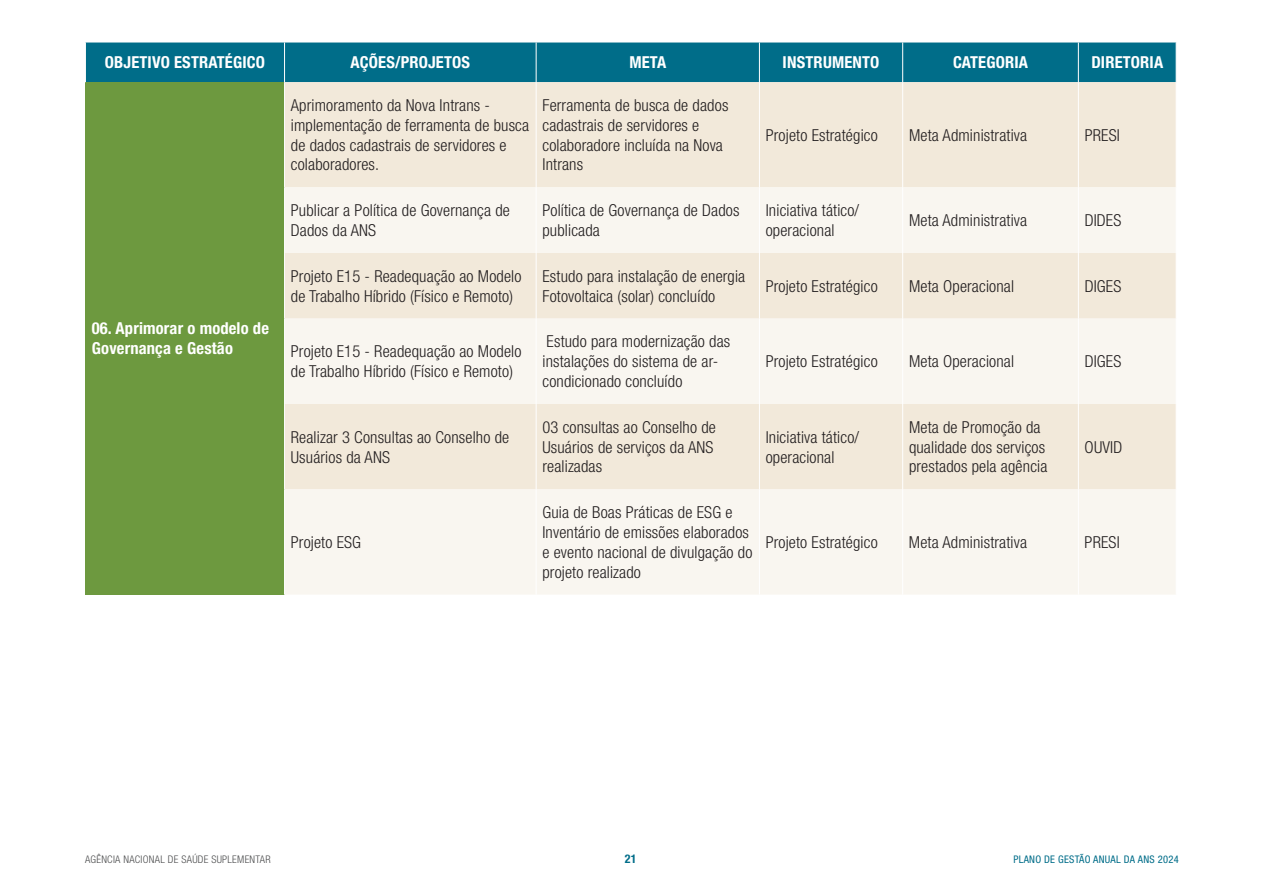
<style>
.page{position:relative;width:1263px;height:893px;background:#fff}
.page>*{position:absolute;margin:0;border:0;box-sizing:border-box;transform-origin:0 0}
.t1{font:300 condensed 16.5px/19.8px "Helvetica Neue LT Std";letter-spacing:.01em;color:#231f20}
.t2{font:700 condensed 16.5px/19.8px "Helvetica Neue LT Std";letter-spacing:.01em;color:#fff}
.t3{font:700 condensed 12px "Helvetica Neue LT Std";color:#006d89}
.t4{font:300 condensed 10.5px "Helvetica Neue LT Std";letter-spacing:.025em;color:#4b4c4d}
.t5{font:condensed 10.5px "Helvetica Neue LT Std";letter-spacing:.025em;color:#006d89}
</style>
<div class="page">
<div style="left:86px;top:43px;width:1090px;height:39px;background:#006d89"></div>
<div style="left:85px;top:82px;width:200px;height:513px;background:#6d993f"></div>
<div style="left:285px;top:82px;width:891px;height:105px;background:#f2e9da"></div>
<svg style="left:285px;top:187px;width:891px;height:407px;fill:#f9f6f0"></svg>
<hr style="left:284px;top:43px;width:1px;height:39px;background:#fff">
<hr style="left:536px;top:43px;width:1px;height:39px;background:#fff">
<hr style="left:759px;top:43px;width:1px;height:39px;background:#fff">
<hr style="left:902px;top:43px;width:1px;height:39px;background:#fff">
<hr style="left:1078px;top:43px;width:1px;height:39px;background:#fff">
<hr style="left:536px;top:82px;width:1px;height:105px;background:#fff">
<hr style="left:759px;top:82px;width:1px;height:105px;background:#fff">
<hr style="left:902px;top:82px;width:1px;height:105px;background:#fff">
<hr style="left:1078px;top:82px;width:1px;height:105px;background:#fff">
<hr style="left:536px;top:187px;width:1px;height:66px;background:#fff">
<hr style="left:759px;top:187px;width:1px;height:66px;background:#fff">
<hr style="left:902px;top:187px;width:1px;height:66px;background:#fff">
<hr style="left:1078px;top:187px;width:1px;height:66px;background:#fff">
<hr style="left:536px;top:253px;width:1px;height:66px;background:#fff">
<hr style="left:759px;top:253px;width:1px;height:66px;background:#fff">
<hr style="left:902px;top:253px;width:1px;height:66px;background:#fff">
<hr style="left:1078px;top:253px;width:1px;height:66px;background:#fff">
<hr style="left:536px;top:319px;width:1px;height:85px;background:#fff">
<hr style="left:759px;top:319px;width:1px;height:85px;background:#fff">
<hr style="left:902px;top:319px;width:1px;height:85px;background:#fff">
<hr style="left:1078px;top:319px;width:1px;height:85px;background:#fff">
<hr style="left:536px;top:404px;width:1px;height:85px;background:#fff">
<hr style="left:759px;top:404px;width:1px;height:85px;background:#fff">
<hr style="left:902px;top:404px;width:1px;height:85px;background:#fff">
<hr style="left:1078px;top:404px;width:1px;height:85px;background:#fff">
<hr style="left:536px;top:489px;width:1px;height:106px;background:#fff">
<hr style="left:759px;top:489px;width:1px;height:106px;background:#fff">
<hr style="left:902px;top:489px;width:1px;height:106px;background:#fff">
<hr style="left:1078px;top:489px;width:1px;height:106px;background:#fff">
<hr style="left:284px;top:82px;width:1px;height:105px;background:#fff">
<hr style="left:284px;top:187px;width:1px;height:66px;background:#fff">
<hr style="left:284px;top:253px;width:1px;height:66px;background:#fff">
<hr style="left:284px;top:319px;width:1px;height:85px;background:#fff">
<hr style="left:284px;top:404px;width:1px;height:85px;background:#fff">
<hr style="left:284px;top:489px;width:1px;height:106px;background:#fff">
<p class="t2" style="left:105px;top:52px;width:162px">OBJETIVO ESTRATÉGICO</p>
<p class="t2" style="left:351px;top:52px;width:121px">AÇÕES/PROJETOS</p>
<p class="t2" style="left:629px;top:52px;width:38px">META</p>
<p class="t2" style="left:783px;top:52px;width:98px">INSTRUMENTO</p>
<p class="t2" style="left:953px;top:52px;width:76px">CATEGORIA</p>
<p class="t2" style="left:1091px;top:52px;width:73px">DIRETORIA</p>
<p class="t1" style="left:291px;top:95px;width:240px">Aprimoramento da Nova Intrans - implementação de ferramenta de busca de dados cadastrais de servidores e colaboradores.</p>
<p class="t1" style="left:542px;top:95px;width:187px">Ferramenta de busca de dados cadastrais de servidores e colaboradore incluída na Nova<br>Intrans</p>
<p class="t1" style="left:766px;top:125px;width:113px">Projeto Estratégico</p>
<p class="t1" style="left:909px;top:125px;width:120px">Meta Administrativa</p>
<p class="t1" style="left:1085px;top:125px;width:37px">PRESI</p>
<p class="t2" style="left:92px;top:318px;width:179px">06. Aprimorar o modelo de<br>Governança e Gestão</p>
<p class="t1" style="left:291px;top:200px;width:221px">Publicar a Política de Governança de<br>Dados da ANS</p>
<p class="t1" style="left:542px;top:200px;width:198px">Política de Governança de Dados publicada</p>
<p class="t1" style="left:766px;top:200px;width:95px">Iniciativa tático/ operacional</p>
<p class="t1" style="left:909px;top:210px;width:120px">Meta Administrativa</p>
<p class="t1" style="left:1085px;top:210px;width:38px">DIDES</p>
<p class="t1" style="left:291px;top:266px;width:232px">Projeto E15 - Readequação ao Modelo de Trabalho Híbrido (Físico e Remoto)</p>
<p class="t1" style="left:542px;top:266px;width:204px">Estudo para instalação de energia<br>Fotovoltaica (solar) concluído</p>
<p class="t1" style="left:766px;top:276px;width:113px">Projeto Estratégico</p>
<p class="t1" style="left:909px;top:276px;width:107px">Meta Operacional</p>
<p class="t1" style="left:1085px;top:276px;width:38px">DIGES</p>
<p class="t1" style="left:291px;top:341px;width:232px">Projeto E15 - Readequação ao Modelo de Trabalho Híbrido (Físico e Remoto)</p>
<p class="t1" style="left:542px;top:332px;width:189px">Estudo para modernização das instalações do sistema de ar&shy;condicionado concluído</p>
<p class="t1" style="left:766px;top:351px;width:113px">Projeto Estratégico</p>
<p class="t1" style="left:909px;top:351px;width:107px">Meta Operacional</p>
<p class="t1" style="left:1085px;top:351px;width:38px">DIGES</p>
<p class="t1" style="left:291px;top:427px;width:220px">Realizar 3 Consultas ao Conselho de<br>Usuários da ANS</p>
<p class="t1" style="left:542px;top:417px;width:175px">03 consultas ao Conselho de<br>Usuários de serviços da ANS realizadas</p>
<p class="t1" style="left:766px;top:427px;width:95px">Iniciativa tático/ operacional</p>
<p class="t1" style="left:909px;top:417px;width:140px">Meta de Promoção da qualidade dos serviços prestados pela agência</p>
<p class="t1" style="left:1085px;top:437px;width:39px">OUVID</p>
<p class="t1" style="left:291px;top:532px;width:72px">Projeto ESG</p>
<p class="t1" style="left:542px;top:502px;width:211px">Guia de Boas Práticas de ESG e<br>Inventário de emissões elaborados e evento nacional de divulgação do projeto realizado</p>
<p class="t1" style="left:766px;top:532px;width:113px">Projeto Estratégico</p>
<p class="t1" style="left:909px;top:532px;width:120px">Meta Administrativa</p>
<p class="t1" style="left:1085px;top:532px;width:37px">PRESI</p>
<p class="t4" style="left:85px;top:853px;width:187px">AGÊNCIA NACIONAL DE SAÚDE SUPLEMENTAR</p>
<p class="t3" style="left:625px;top:851px;width:13px">21</p>
<p class="t5" style="left:1013px;top:853px;width:167px">PLANO DE GESTÃO ANUAL DA ANS 2024</p>
</div>
